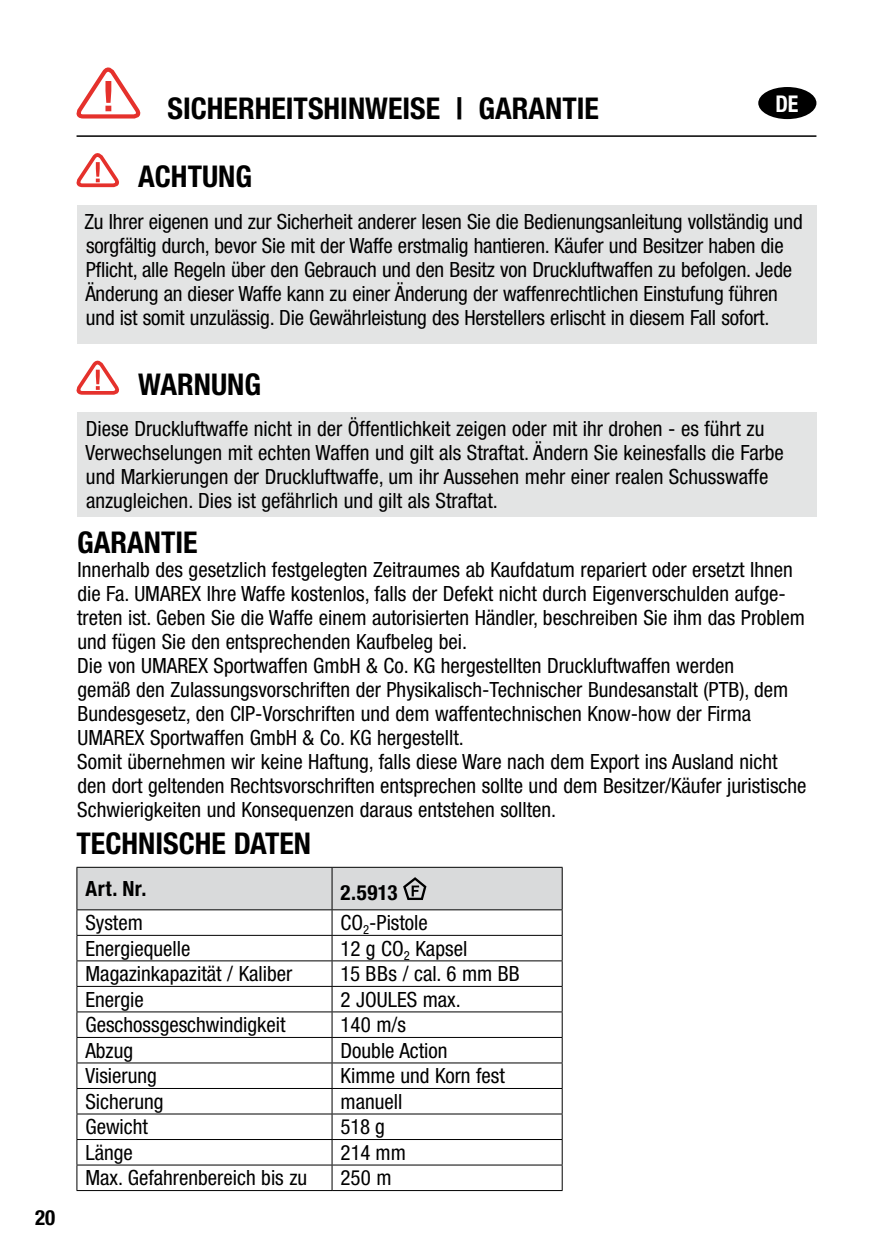
<style>
.page{position:relative;width:893px;height:1259px;background:#fff}
.page>*{position:absolute;margin:0;border:0;box-sizing:border-box;transform-origin:0 0}
.t1{font:700 condensed 30px "Helvetica Neue LT Pro";color:#000}
.t2{font:700 condensed 23.1px "Helvetica Neue LT Pro";color:#fff;scale:.95 1}
.t3{font:condensed 21px/24px "Helvetica Neue LT Pro";color:#000}
.t4{font:700 condensed 21px "Helvetica Neue LT Pro";letter-spacing:.025em;color:#000}
</style>
<div class="page">
<hr style="left:77px;top:135px;width:739px;height:2px;background:#000">
<div style="left:758px;top:87px;width:58px;height:32px;background:#000;border-radius:50%"></div>
<svg style="left:76px;top:67px;width:65px;height:52px"></svg>
<div style="left:77px;top:205px;width:739px;height:138px;background:#e3e4e4"></div>
<div style="left:77px;top:412px;width:739px;height:104px;background:#e3e4e4"></div>
<svg style="left:76px;top:153px;width:43px;height:35px"></svg>
<svg style="left:76px;top:360px;width:43px;height:35px"></svg>
<hr style="left:77px;top:1190px;width:255px;height:1px;background:#000">
<hr style="left:332px;top:1190px;width:231px;height:1px;background:#000">
<svg style="left:76px;top:867px;width:487px;height:323px"></svg>
<p class="t4" style="left:35px;top:1205px;width:22px">20</p>
<h1 class="t1" style="left:168px;top:90px;width:433px">SICHERHEITSHINWEISE | GARANTIE</h1>
<p class="t2" style="left:775px;top:90px;width:26px">DE</p>
<h1 class="t1" style="left:138px;top:158px;width:115px">ACHTUNG</h1>
<p class="t3" style="left:84px;top:209px;width:720px">Zu Ihrer eigenen und zur Sicherheit anderer lesen Sie die Bedienungsanleitung vollständig und sorgfältig durch, bevor Sie mit der Waffe erstmalig hantieren. Käufer und Besitzer haben die Pflicht, alle Regeln über den Gebrauch und den Besitz von Druckluftwaffen zu befolgen. Jede Änderung an dieser Waffe kann zu einer Änderung der waffenrechtlichen Einstufung führen und ist somit unzulässig. Die Gewährleistung des Herstellers erlischt in diesem Fall sofort.</p>
<h1 class="t1" style="left:138px;top:366px;width:124px">WARNUNG</h1>
<p class="t3" style="left:85px;top:416px;width:700px">Diese Druckluftwaffe nicht in der Öffentlichkeit zeigen oder mit ihr drohen - es führt zu Verwechselungen mit echten Waffen und gilt als Straftat. Ändern Sie keinesfalls die Farbe und Markierungen der Druckluftwaffe, um ihr Aussehen mehr einer realen Schusswaffe anzugleichen. Dies ist gefährlich und gilt als Straftat.</p>
<h1 class="t1" style="left:77px;top:524px;width:122px">GARANTIE</h1>
<p class="t3" style="left:77px;top:557px;width:731px">Innerhalb des gesetzlich festgelegten Zeitraumes ab Kaufdatum repariert oder ersetzt Ihnen die Fa. UMAREX Ihre Waffe kostenlos, falls der Defekt nicht durch Eigenverschulden aufge&shy;treten ist. Geben Sie die Waffe einem autorisierten Händler, beschreiben Sie ihm das Problem und fügen Sie den entsprechenden Kaufbeleg bei.<br>Die von UMAREX Sportwaffen GmbH &amp; Co. KG hergestellten Druckluftwaffen werden<br>gemäß den Zulassungsvorschriften der Physikalisch-Technischer Bundesanstalt (PTB), dem Bundesgesetz, den CIP-Vorschriften und dem waffentechnischen Know-how der Firma UMAREX Sportwaffen GmbH &amp; Co. KG hergestellt.<br>Somit übernehmen wir keine Haftung, falls diese Ware nach dem Export ins Ausland nicht den dort geltenden Rechtsvorschriften entsprechen sollte und dem Besitzer/Käufer juristische Schwierigkeiten und Konsequenzen daraus entstehen sollten.</p>
<h1 class="t1" style="left:77px;top:826px;width:236px">TECHNISCHE DATEN</h1>
<p class="t4" style="left:85px;top:876px;width:62px">Art. Nr.</p>
<p class="t4" style="left:341px;top:880px;width:58px">2.5913</p>
<p class="t3" style="left:85px;top:910px;width:59px">System</p>
<p class="t3" style="left:341px;top:910px;width:89px">CO<sub>2</sub>-Pistole</p>
<p class="t3" style="left:85px;top:936px;width:106px">Energiequelle</p>
<p class="t3" style="left:341px;top:936px;width:128px">12 g CO<sub>2</sub> Kapsel</p>
<p class="t3" style="left:85px;top:961px;width:208px">Magazinkapazität / Kaliber</p>
<p class="t3" style="left:341px;top:961px;width:181px">15 BBs / cal. 6 mm BB</p>
<p class="t3" style="left:85px;top:987px;width:60px">Energie</p>
<p class="t3" style="left:341px;top:987px;width:122px">2 JOULES max.</p>
<p class="t3" style="left:85px;top:1012px;width:202px">Geschossgeschwindigkeit</p>
<p class="t3" style="left:341px;top:1012px;width:67px">140 m/s</p>
<p class="t3" style="left:85px;top:1038px;width:49px">Abzug</p>
<p class="t3" style="left:341px;top:1038px;width:109px">Double Action</p>
<p class="t3" style="left:85px;top:1063px;width:73px">Visierung</p>
<p class="t3" style="left:341px;top:1063px;width:166px">Kimme und Korn fest</p>
<p class="t3" style="left:85px;top:1089px;width:80px">Sicherung</p>
<p class="t3" style="left:341px;top:1089px;width:63px">manuell</p>
<p class="t3" style="left:85px;top:1114px;width:64px">Gewicht</p>
<p class="t3" style="left:341px;top:1114px;width:46px">518 g</p>
<p class="t3" style="left:85px;top:1140px;width:49px">Länge</p>
<p class="t3" style="left:341px;top:1140px;width:67px">214 mm</p>
<p class="t3" style="left:85px;top:1165px;width:223px">Max. Gefahrenbereich bis zu</p>
<p class="t3" style="left:341px;top:1165px;width:52px">250 m</p>
</div>
